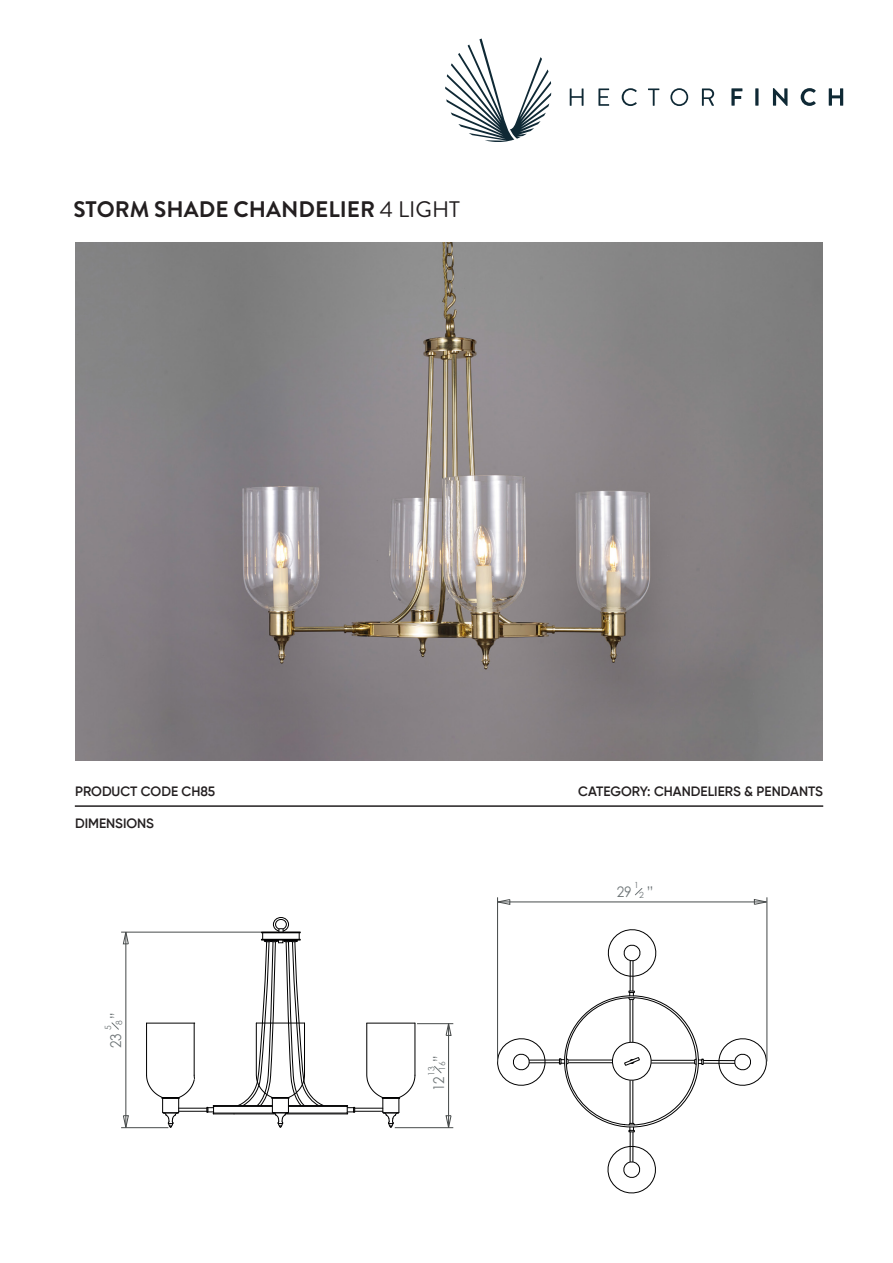
<style>
.page{position:relative;width:893px;height:1263px;background:#fff}
.page>*{position:absolute;margin:0;border:0;box-sizing:border-box;transform-origin:0 0}
.t1{font:700 22.5px "Brandon Grotesque";color:#231f20}
.t2{font:14.85px "Century Gothic";color:#6d7476;scale:.89 1}
.t3{font:14.55px "Century Gothic";color:#6d7476;scale:.93 1}
.t4{font:600 13.5px "Gilroy";color:#231f20}
.t5{font:8.7px/10.6px "Century Gothic";color:#6d7476;text-align:center}
.t6{font:8.4px "Century Gothic";color:#6d7476}
.s1{font-weight:400}
</style>
<div class="page">
<hr style="left:75px;top:805px;width:748px;height:2px;background:#231f20">
<svg style="left:570px;top:88px;width:13px;height:18px"></svg>
<svg style="left:598px;top:88px;width:11px;height:18px"></svg>
<svg style="left:622px;top:88px;width:15px;height:18px"></svg>
<svg style="left:648px;top:88px;width:11px;height:18px"></svg>
<svg style="left:670px;top:88px;width:18px;height:18px"></svg>
<svg style="left:702px;top:88px;width:12px;height:18px"></svg>
<svg style="left:731px;top:88px;width:11px;height:18px"></svg>
<hr style="left:755px;top:88px;width:3px;height:18px;background:#0f2935">
<svg style="left:773px;top:88px;width:14px;height:18px"></svg>
<svg style="left:801px;top:88px;width:15px;height:18px"></svg>
<svg style="left:829px;top:88px;width:14px;height:18px"></svg>
<svg style="left:445px;top:39px;width:106px;height:103px"></svg>
<svg style="left:74px;top:805px;width:747px;height:338px"></svg>
<svg style="left:494px;top:1035px;width:54px;height:54px"></svg>
<svg style="left:605px;top:926px;width:54px;height:54px"></svg>
<svg style="left:715px;top:1035px;width:55px;height:54px"></svg>
<svg style="left:607px;top:1143px;width:49px;height:51px"></svg>
<hr style="left:529px;top:1060px;width:30px;height:1px;background:#000001">
<hr style="left:529px;top:1062px;width:30px;height:1px;background:#000001">
<hr style="left:630px;top:1132px;width:1px;height:30px;background:#000001">
<hr style="left:633px;top:1132px;width:1px;height:30px;background:#000001">
<hr style="left:630px;top:961px;width:1px;height:30px;background:#000001">
<hr style="left:633px;top:961px;width:1px;height:30px;background:#000001">
<hr style="left:704px;top:1060px;width:31px;height:1px;background:#000001">
<hr style="left:703px;top:1063px;width:32px;height:1px;background:#000001">
<svg style="left:555px;top:987px;width:152px;height:149px"></svg>
<hr style="left:568px;top:1060px;width:45px;height:1px;background:#000001">
<hr style="left:568px;top:1062px;width:45px;height:1px;background:#000001">
<hr style="left:651px;top:1060px;width:44px;height:1px;background:#000001">
<hr style="left:651px;top:1063px;width:44px;height:1px;background:#000001">
<hr style="left:633px;top:1000px;width:1px;height:42px;background:#000001">
<hr style="left:630px;top:1000px;width:1px;height:42px;background:#000001">
<hr style="left:633px;top:1080px;width:1px;height:43px;background:#000001">
<hr style="left:630px;top:1080px;width:1px;height:43px;background:#000001">
<hr style="left:415px;top:1023px;width:1px;height:52px;background:#000001">
<svg style="left:146px;top:917px;width:269px;height:210px"></svg>
<hr style="left:126px;top:932px;width:1px;height:196px;background:#464a4a">
<hr style="left:121px;top:1127px;width:47px;height:1px;background:#464a4a">
<hr style="left:121px;top:932px;width:140px;height:1px;background:#464a4a">
<svg style="left:123px;top:932px;width:6px;height:12px"></svg>
<svg style="left:123px;top:1115px;width:6px;height:13px"></svg>
<hr style="left:498px;top:902px;width:268px;height:1px;background:#464a4a">
<hr style="left:497px;top:897px;width:1px;height:164px;background:#464a4a">
<hr style="left:767px;top:897px;width:1px;height:164px;background:#464a4a">
<svg style="left:754px;top:899px;width:13px;height:6px"></svg>
<svg style="left:498px;top:899px;width:12px;height:6px"></svg>
<hr style="left:448px;top:1024px;width:1px;height:104px;background:#464a4a">
<hr style="left:395px;top:1127px;width:58px;height:1px;background:#464a4a">
<hr style="left:417px;top:1023px;width:36px;height:1px;background:#464a4a">
<svg style="left:446px;top:1023px;width:5px;height:13px"></svg>
<svg style="left:446px;top:1115px;width:5px;height:13px"></svg>
<svg style="left:635px;top:888px;width:7px;height:7px"></svg>
<svg style="left:112px;top:1022px;width:7px;height:8px"></svg>
<svg style="left:434px;top:1066px;width:7px;height:7px"></svg>
<img style="left:75px;top:242px;width:748px;height:518px">
<p class="t1" style="left:73px;top:194px;width:388px">STORM SHADE CHANDELIER <span class="s1">4 LIGHT</span></p>
<p class="t4" style="left:75px;top:783px;width:142px">PRODUCT CODE CH85</p>
<p class="t4" style="left:578px;top:783px;width:246px">CATEGORY: CHANDELIERS &amp; PENDANTS</p>
<p class="t4" style="left:75px;top:815px;width:80px">DIMENSIONS</p>
<p class="t2" style="left:105px;top:1048px;width:42px;rotate:-90deg">23 ”</p>
<p class="t5" style="left:113px;top:1025px;width:6px;rotate:-90deg">8</p>
<p class="t5" style="left:103px;top:1030px;width:6px;rotate:-90deg">5</p>
<p class="t2" style="left:428px;top:1091px;width:42px;rotate:-90deg">12 ”</p>
<p class="t5" style="left:426px;top:1076px;width:16px;rotate:-90deg">13<br>16</p>
<p class="t6" style="left:634px;top:879px;width:6px">1</p>
<p class="t3" style="left:617px;top:882px;width:41px">29 ”</p>
<p class="t6" style="left:639px;top:889px;width:6px">2</p>
</div>
